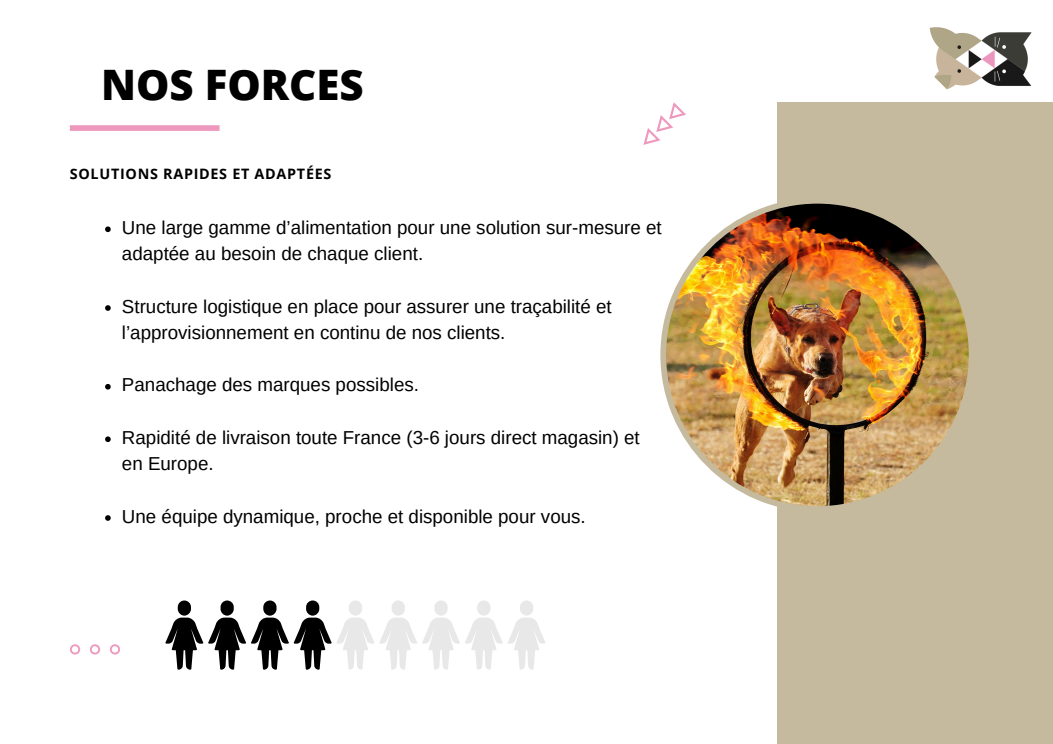
<style>
.page{position:relative;width:1053px;height:744px;background:#fff}
.page>*{position:absolute;margin:0;border:0;box-sizing:border-box;transform-origin:0 0}
.t1{font:800 41.96px "Open Sans";color:#000}
.t2{font:18.76px/26.2px "Arimo";color:#000}
.t3{font:700 14.36px "Open Sans";letter-spacing:.05em;color:#000}
</style>
<div class="page">
<div style="left:776px;top:102px;width:276px;height:642px;background:#c5ba9e"></div>
<svg style="left:70px;top:644px;width:10px;height:10px"></svg>
<svg style="left:90px;top:644px;width:10px;height:10px"></svg>
<svg style="left:110px;top:644px;width:10px;height:10px"></svg>
<svg style="left:165px;top:601px;width:380px;height:69px"></svg>
<img style="left:660px;top:198px;width:309px;height:314px">
<svg style="left:643px;top:102px;width:43px;height:43px"></svg>
<img style="left:929px;top:27px;width:103px;height:63px">
<div style="left:70px;top:125px;width:149px;height:6px;background:#ee98be"></div>
<svg style="left:105px;top:226px;width:6px;height:6px"></svg>
<svg style="left:105px;top:305px;width:6px;height:6px"></svg>
<svg style="left:105px;top:384px;width:6px;height:6px"></svg>
<svg style="left:105px;top:436px;width:6px;height:6px"></svg>
<svg style="left:105px;top:515px;width:6px;height:6px"></svg>
<p class="t1" style="left:101px;top:55px;width:264px">NOS FORCES</p>
<p class="t3" style="left:70px;top:164px;width:263px">SOLUTIONS RAPIDES ET ADAPTÉES</p>
<p class="t2" style="left:122px;top:214px;width:541px">Une large gamme d’alimentation pour une solution sur-mesure et adaptée au besoin de chaque client.</p>
<h2 class="t2" style="left:122px;top:293px;width:491px">Structure logistique en place pour assurer une traçabilité et l’approvisionnement en continu de nos clients.</h2>
<p class="t2" style="left:122px;top:372px;width:298px">Panachage des marques possibles.</p>
<p class="t2" style="left:122px;top:424px;width:519px">Rapidité de livraison toute France (3-6 jours direct magasin) et en Europe.</p>
<p class="t2" style="left:122px;top:503px;width:465px">Une équipe dynamique, proche et disponible pour vous.</p>
</div>
